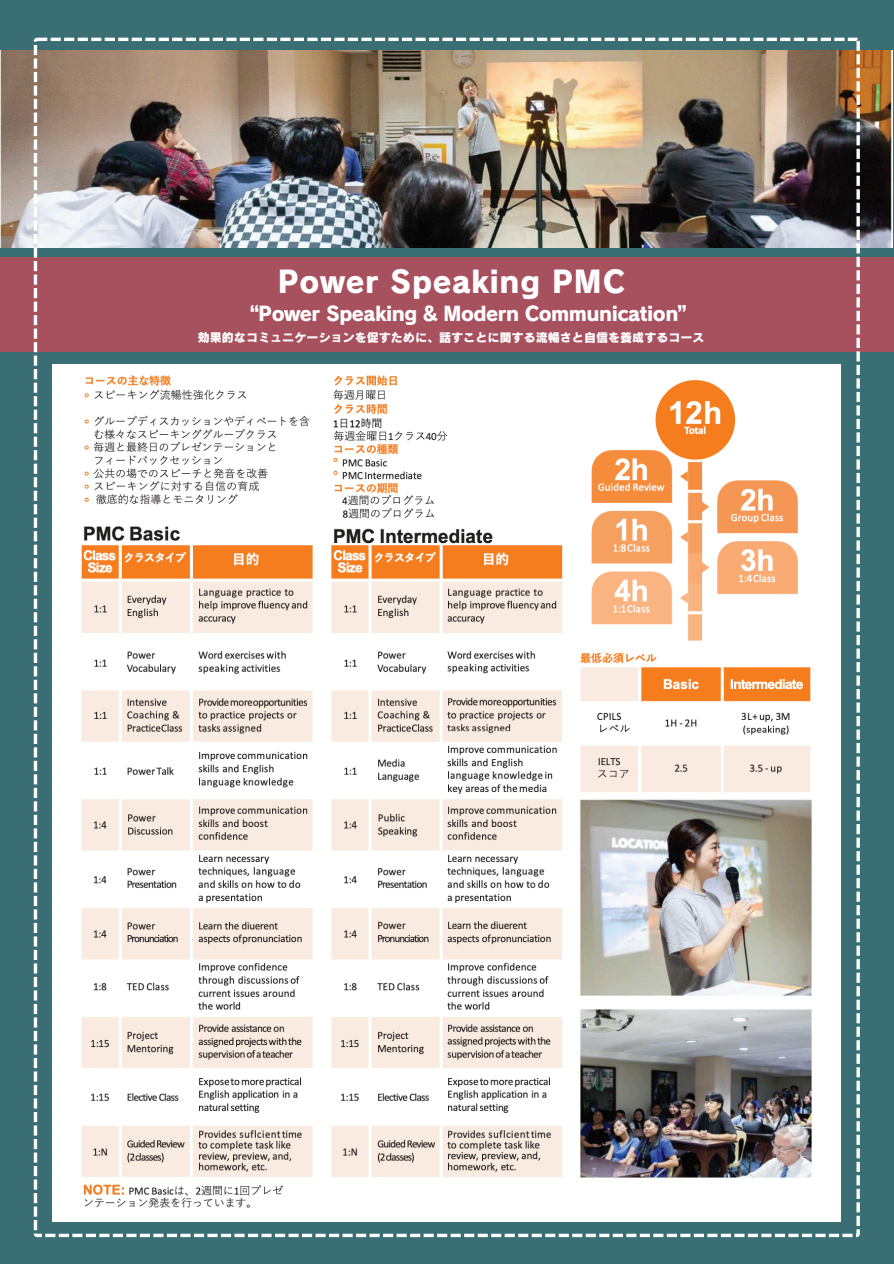
<style>
.page{position:relative;width:894px;height:1264px;background:#fff}
.page>*{position:absolute;margin:0;border:0;box-sizing:border-box;transform-origin:0 0}
.t1{font:30px "Canva Rodin Pro N EB";letter-spacing:.02em;color:#fff}
.t2{font:19.5px "Canva Rodin Pro N EB";letter-spacing:-.03em;color:#fff}
.t3{font:12px "Canva Rodin Pro N EB";color:#fff}
</style>
<div class="page">
<div style="left:0;top:0;width:893px;height:1263px;background:#386e74"></div>
<div style="left:0;top:257px;width:893px;height:94px;background:#a8515e"></div>
<img style="left:1px;top:50px;width:891px;height:197px">
<img style="left:34px;top:38px;width:825px;height:1199px">
<img style="left:53px;top:365px;width:787px;height:856px">
<h1 class="t1" style="left:277px;top:266px;width:349px">Power Speaking PMC</h1>
<h2 class="t2" style="left:250px;top:304px;width:437px">“Power Speaking &amp; Modern Communication”</h2>
<p class="t3" style="left:198px;top:332px;width:508px">効果的なコミュニケーションを促すために、話すことに関する流暢さと⾃信を養成するコース</p>
</div>
